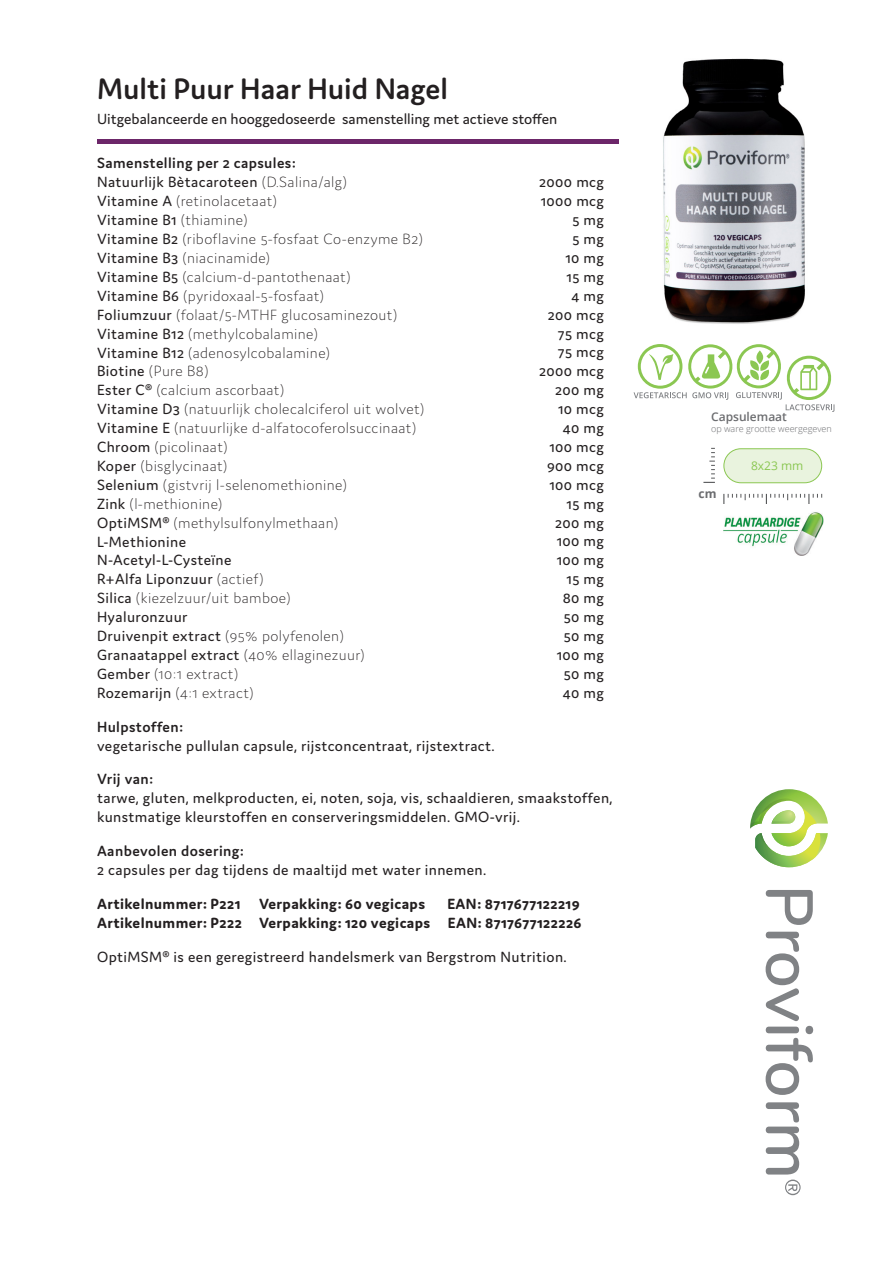
<style>
.page{position:relative;width:893px;height:1263px;background:#fff}
.page>*{position:absolute;margin:0;border:0;box-sizing:border-box;transform-origin:0 0}
.t1{font:600 31.5px "Domus";color:#231f20}
.TEXTbasic{font:15.75px "Domus";letter-spacing:.025em;color:#231f20}
.TEXTbasic-2{font:200 15.75px "Domus";letter-spacing:.025em;color:#231f20}
.TEXTbasic-3{font:700 15.75px "Domus";letter-spacing:.025em;color:#231f20}
.TEXTbasic-4{font:600 15.75px "Domus";letter-spacing:.025em;color:#231f20}
.TEXTbasic-5{font:15.75px "Domus";color:#231f20}
.t2{font:600 12px "Open Sans";color:#6c6d70}
.t3{font:12px "Open Sans";color:#8bc752}
.t4{font:700 12px "Open Sans";color:#6c6d70}
.t5{font:300 9px "Open Sans";color:#6c6d70}
.s1{font-weight:200}
.s2{font-weight:400}
</style>
<div class="page">
<svg style="left:766px;top:890px;width:47px;height:35px"></svg>
<svg style="left:766px;top:932px;width:47px;height:163px"></svg>
<svg style="left:766px;top:1102px;width:35px;height:93px"></svg>
<svg style="left:750px;top:789px;width:78px;height:78px"></svg>
<hr style="left:97px;top:139px;width:522px;height:4px;background:#6c2669">
<img style="left:723px;top:512px;width:101px;height:44px">
<img style="left:663px;top:58px;width:142px;height:266px">
<div style="left:724px;top:449px;width:98px;height:34px;background:#e9f3de;border-radius:17px"></div>
<div style="left:723px;top:448px;width:99px;height:35px;border:1px solid #8bc752;border-radius:17px"></div>
<svg style="left:723px;top:494px;width:99px;height:9px"></svg>
<svg style="left:703px;top:448px;width:12px;height:35px"></svg>
<svg style="left:634px;top:344px;width:200px;height:68px"></svg>
<p class="t1" style="left:97px;top:71px;width:352px">Multi Puur Haar Huid Nagel</p>
<p class="TEXTbasic-5" style="left:97px;top:110px;width:462px">Uitgebalanceerde en hooggedoseerde samenstelling met actieve stoffen</p>
<p class="TEXTbasic-4" style="left:97px;top:155px;width:201px">Samenstelling per 2 capsules:</p>
<p class="TEXTbasic" style="left:97px;top:174px;width:251px">Natuurlijk Bètacaroteen <span class="s1">(D.Salina/alg)</span></p>
<p class="TEXTbasic-2" style="left:97px;top:193px;width:182px"><span class="s2">Vitamine A</span> (retinolacetaat)</p>
<p class="TEXTbasic" style="left:97px;top:211px;width:152px">Vitamine B1 <span class="s1">(thiamine)</span></p>
<p class="TEXTbasic-2" style="left:97px;top:230px;width:327px"><span class="s2">Vitamine B2</span> (riboflavine 5-fosfaat Co-enzyme B2)</p>
<p class="TEXTbasic-2" style="left:97px;top:249px;width:175px"><span class="s2">Vitamine B3</span> (niacinamide)</p>
<p class="TEXTbasic-2" style="left:97px;top:268px;width:255px"><span class="s2">Vitamine B5</span> (calcium-d-pantothenaat)</p>
<p class="TEXTbasic-2" style="left:97px;top:287px;width:229px"><span class="s2">Vitamine B6</span> (pyridoxaal-5-fosfaat)</p>
<p class="TEXTbasic-2" style="left:97px;top:306px;width:302px"><span class="s2">Foliumzuur</span> (folaat/5-MTHF glucosaminezout)</p>
<p class="TEXTbasic-2" style="left:97px;top:325px;width:222px"><span class="s2">Vitamine B12</span> (methylcobalamine)</p>
<p class="TEXTbasic-2" style="left:97px;top:344px;width:235px"><span class="s2">Vitamine B12</span> (adenosylcobalamine)</p>
<p class="TEXTbasic-2" style="left:97px;top:363px;width:113px"><span class="s2">Biotine</span> (Pure B8)</p>
<p class="TEXTbasic-2" style="left:97px;top:382px;width:189px"><span class="s2">Ester C®</span> (calcium ascorbaat)</p>
<p class="TEXTbasic-2" style="left:97px;top:400px;width:329px"><span class="s2">Vitamine D3</span> (natuurlijk cholecalciferol uit wolvet)</p>
<p class="TEXTbasic-2" style="left:97px;top:419px;width:321px"><span class="s2">Vitamine E</span> (natuurlijke d-alfatocoferolsuccinaat)</p>
<p class="TEXTbasic-2" style="left:97px;top:438px;width:132px"><span class="s2">Chroom</span> (picolinaat)</p>
<p class="TEXTbasic-2" style="left:97px;top:457px;width:132px"><span class="s2">Koper</span> (bisglycinaat)</p>
<p class="TEXTbasic-2" style="left:97px;top:476px;width:251px"><span class="s2">Selenium</span> (gistvrij l-selenomethionine)</p>
<p class="TEXTbasic-2" style="left:97px;top:495px;width:127px"><span class="s2">Zink</span> (l-methionine)</p>
<p class="TEXTbasic-2" style="left:97px;top:514px;width:243px"><span class="s2">OptiMSM®</span> (methylsulfonylmethaan)</p>
<p class="TEXTbasic" style="left:97px;top:533px;width:91px">L-Methionine</p>
<p class="TEXTbasic" style="left:97px;top:552px;width:136px">N-Acetyl-L-Cysteïne</p>
<p class="TEXTbasic" style="left:97px;top:571px;width:168px">R+Alfa Liponzuur <span class="s1">(actief)</span></p>
<p class="TEXTbasic-2" style="left:97px;top:589px;width:195px"><span class="s2">Silica</span> (kiezelzuur/uit bamboe)</p>
<p class="TEXTbasic" style="left:97px;top:608px;width:92px">Hyaluronzuur</p>
<p class="TEXTbasic" style="left:97px;top:627px;width:248px">Druivenpit extract <span class="s1">(95% polyfenolen)</span></p>
<p class="TEXTbasic" style="left:97px;top:646px;width:269px">Granaatappel extract <span class="s1">(40% ellaginezuur)</span></p>
<p class="TEXTbasic-2" style="left:97px;top:665px;width:143px"><span class="s2">Gember</span> (10:1 extract)</p>
<p class="TEXTbasic-2" style="left:97px;top:684px;width:158px"><span class="s2">Rozemarijn</span> (4:1 extract)</p>
<p class="TEXTbasic-4" style="left:97px;top:718px;width:88px">Hulpstoffen:</p>
<p class="TEXTbasic" style="left:97px;top:737px;width:399px">vegetarische pullulan capsule, rijstconcentraat, rijstextract.</p>
<p class="TEXTbasic-4" style="left:97px;top:771px;width:58px">Vrij van:</p>
<p class="TEXTbasic" style="left:97px;top:790px;width:517px">tarwe, gluten, melkproducten, ei, noten, soja, vis, schaaldieren, smaakstoffen,</p>
<p class="TEXTbasic" style="left:97px;top:808px;width:424px">kunstmatige kleurstoffen en conserveringsmiddelen. GMO-vrij.</p>
<p class="TEXTbasic-4" style="left:97px;top:842px;width:149px">Aanbevolen dosering:</p>
<p class="TEXTbasic" style="left:97px;top:861px;width:391px">2 capsules per dag tijdens de maaltijd met water innemen.</p>
<p class="TEXTbasic-3" style="left:97px;top:895px;width:330px">Artikelnummer: P221 Verpakking: 60 vegicaps</p>
<p class="TEXTbasic-3" style="left:447px;top:895px;width:134px">EAN: 8717677122219</p>
<p class="TEXTbasic-3" style="left:97px;top:914px;width:486px">Artikelnummer: P222 Verpakking: 120 vegicaps EAN: 8717677122226</p>
<p class="TEXTbasic" style="left:97px;top:948px;width:471px">OptiMSM® is een geregistreerd handelsmerk van Bergstrom Nutrition.</p>
<p class="TEXTbasic" style="left:539px;top:174px;width:66px">2000 mcg</p>
<p class="TEXTbasic" style="left:541px;top:192px;width:65px">1000 mcg</p>
<p class="TEXTbasic" style="left:572px;top:211px;width:33px">5 mg</p>
<p class="TEXTbasic" style="left:572px;top:230px;width:33px">5 mg</p>
<p class="TEXTbasic" style="left:565px;top:249px;width:40px">10 mg</p>
<p class="TEXTbasic" style="left:566px;top:268px;width:39px">15 mg</p>
<p class="TEXTbasic" style="left:572px;top:287px;width:34px">4 mg</p>
<p class="TEXTbasic" style="left:548px;top:306px;width:58px">200 mcg</p>
<p class="TEXTbasic" style="left:558px;top:325px;width:48px">75 mcg</p>
<p class="TEXTbasic" style="left:558px;top:344px;width:48px">75 mcg</p>
<p class="TEXTbasic" style="left:539px;top:363px;width:66px">2000 mcg</p>
<p class="TEXTbasic" style="left:555px;top:381px;width:50px">200 mg</p>
<p class="TEXTbasic" style="left:558px;top:400px;width:47px">10 mcg</p>
<p class="TEXTbasic" style="left:563px;top:419px;width:43px">40 mg</p>
<p class="TEXTbasic" style="left:549px;top:438px;width:56px">100 mcg</p>
<p class="TEXTbasic" style="left:547px;top:457px;width:58px">900 mcg</p>
<p class="TEXTbasic" style="left:549px;top:476px;width:56px">100 mcg</p>
<p class="TEXTbasic" style="left:566px;top:495px;width:39px">15 mg</p>
<p class="TEXTbasic" style="left:555px;top:514px;width:50px">200 mg</p>
<p class="TEXTbasic" style="left:557px;top:533px;width:49px">100 mg</p>
<p class="TEXTbasic" style="left:557px;top:552px;width:49px">100 mg</p>
<p class="TEXTbasic" style="left:566px;top:570px;width:39px">15 mg</p>
<p class="TEXTbasic" style="left:563px;top:589px;width:43px">80 mg</p>
<p class="TEXTbasic" style="left:564px;top:608px;width:42px">50 mg</p>
<p class="TEXTbasic" style="left:564px;top:627px;width:42px">50 mg</p>
<p class="TEXTbasic" style="left:557px;top:646px;width:49px">100 mg</p>
<p class="TEXTbasic" style="left:564px;top:665px;width:42px">50 mg</p>
<p class="TEXTbasic" style="left:563px;top:684px;width:43px">40 mg</p>
<p class="t2" style="left:711px;top:409px;width:77px">Capsulemaat</p>
<p class="t5" style="left:711px;top:423px;width:122px">op ware grootte weergegeven</p>
<p class="t4" style="left:699px;top:485px;width:19px">cm</p>
<p class="t3" style="left:751px;top:458px;width:54px">8x23 mm</p>
</div>
